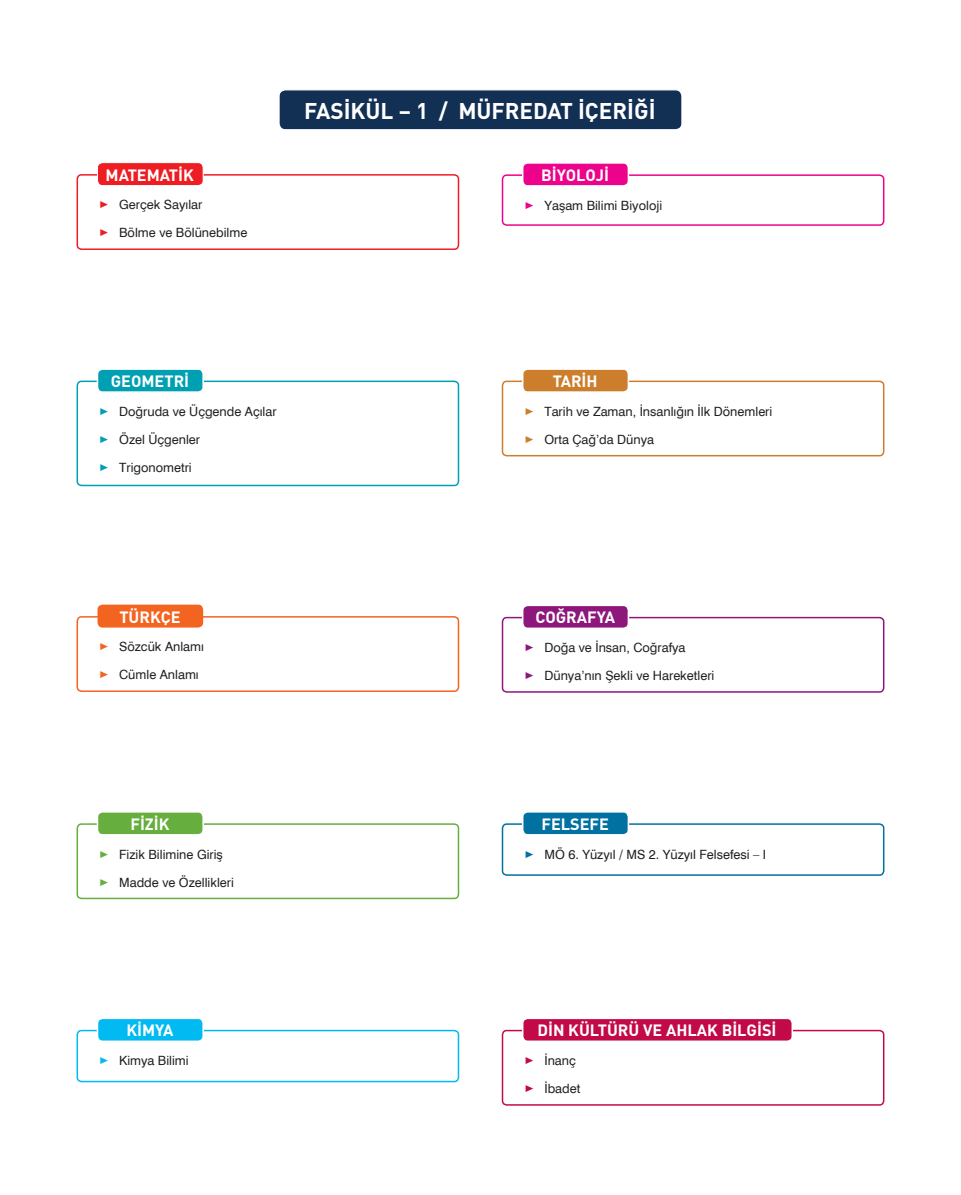
<style>
.page{position:relative;width:961px;height:1195px;background:#fff}
.page>*{position:absolute;margin:0;border:0;box-sizing:border-box;transform-origin:0 0}
.t1{font:22.5px "DINT Bold Tr";color:#fff}
.t2{font:16.2px "DINT Bold Tr";color:#fff}
.M01-konu__P{font:12.75px "Swiss 721 BT";color:#231f20}
.s1{font-family:"M Ma Binary";color:#ee1d23}
.s2{font-family:"M Ma Binary";color:#ed028c}
.s3{font-family:"M Ma Binary";color:#00a0b3}
.s4{font-family:"M Ma Binary";color:#f36421}
.s5{font-family:"M Ma Binary";color:#66ae3d}
.s6{font-family:"M Ma Binary";color:#00baf1}
.s7{font-family:"M Ma Binary";color:#cd7e2c}
.s8{font-family:"M Ma Binary";color:#8e177c}
.s9{font-family:"M Ma Binary";color:#0071a1}
.s10{font-family:"M Ma Binary";color:#c30a49}
</style>
<div class="page">
<div style="left:279px;top:90px;width:403px;height:40px;background:#122f54;border-radius:6px"></div>
<div style="left:279px;top:89px;width:403px;height:41px;border:1px solid #fff;border-radius:6px"></div>
<div style="left:77px;top:174px;width:382px;height:76px;border:2px solid #ee1d23;border-radius:4px"></div>
<div style="left:97px;top:163px;width:106px;height:23px;background:#ee1d23;border-radius:5px"></div>
<div style="left:97px;top:162px;width:107px;height:24px;border:1px solid #fff;border-radius:5px"></div>
<div style="left:502px;top:174px;width:382px;height:52px;border:2px solid #ed028c;border-radius:4px"></div>
<div style="left:523px;top:163px;width:105px;height:23px;background:#ed028c;border-radius:5px"></div>
<div style="left:522px;top:162px;width:107px;height:25px;border:2px solid #fff;border-radius:5px"></div>
<div style="left:77px;top:381px;width:382px;height:105px;border:2px solid #00a0b3;border-radius:4px"></div>
<div style="left:97px;top:369px;width:106px;height:23px;background:#00a0b3;border-radius:5px"></div>
<div style="left:97px;top:368px;width:107px;height:25px;border:2px solid #fff;border-radius:5px"></div>
<div style="left:502px;top:381px;width:382px;height:75px;border:2px solid #cd7e2c;border-radius:4px"></div>
<div style="left:523px;top:369px;width:105px;height:23px;background:#cd7e2c;border-radius:5px"></div>
<div style="left:522px;top:368px;width:107px;height:25px;border:2px solid #fff;border-radius:5px"></div>
<div style="left:77px;top:616px;width:382px;height:76px;border:2px solid #f36421;border-radius:4px"></div>
<div style="left:97px;top:605px;width:106px;height:22px;background:#f36421;border-radius:5px"></div>
<div style="left:502px;top:617px;width:382px;height:76px;border:2px solid #8e177c;border-radius:4px"></div>
<div style="left:523px;top:605px;width:105px;height:23px;background:#8e177c;border-radius:5px"></div>
<div style="left:522px;top:605px;width:107px;height:24px;border:2px solid #fff;border-radius:5px"></div>
<div style="left:77px;top:823px;width:382px;height:76px;border:2px solid #66ae3d;border-radius:4px"></div>
<div style="left:97px;top:812px;width:106px;height:23px;background:#66ae3d;border-radius:5px"></div>
<div style="left:97px;top:811px;width:107px;height:24px;border:2px solid #fff;border-radius:5px"></div>
<div style="left:502px;top:823px;width:382px;height:53px;border:2px solid #0071a1;border-radius:4px"></div>
<div style="left:523px;top:812px;width:105px;height:23px;background:#0071a1;border-radius:5px"></div>
<div style="left:522px;top:811px;width:107px;height:24px;border:2px solid #fff;border-radius:5px"></div>
<div style="left:77px;top:1030px;width:382px;height:52px;border:2px solid #00baf1;border-radius:4px"></div>
<div style="left:97px;top:1018px;width:106px;height:23px;background:#00baf1;border-radius:5px"></div>
<div style="left:97px;top:1017px;width:107px;height:25px;border:2px solid #fff;border-radius:5px"></div>
<div style="left:502px;top:1030px;width:382px;height:76px;border:2px solid #c30a49;border-radius:4px"></div>
<div style="left:523px;top:1018px;width:269px;height:23px;background:#c30a49;border-radius:5px"></div>
<div style="left:522px;top:1017px;width:271px;height:25px;border:2px solid #fff;border-radius:5px"></div>
<p class="t2" style="left:106px;top:164px;width:90px">MATEMATİK</p>
<p class="M01-konu__P" style="left:98px;top:197px;width:106px"><span class="s1">_</span> Gerçek Sayılar</p>
<p class="M01-konu__P" style="left:98px;top:225px;width:151px"><span class="s1">_</span> Bölme ve Bölünebilme</p>
<p class="t1" style="left:304px;top:96px;width:353px">FASİKÜL – 1 / MÜFREDAT İÇERİĞİ</p>
<p class="t2" style="left:541px;top:164px;width:69px">BİYOLOJİ</p>
<p class="M01-konu__P" style="left:523px;top:197px;width:140px"><span class="s2">_</span> Yaşam Bilimi Biyoloji</p>
<p class="t2" style="left:111px;top:371px;width:80px">GEOMETRİ</p>
<p class="M01-konu__P" style="left:98px;top:403px;width:180px"><span class="s3">_</span> Doğruda ve Üçgende Açılar</p>
<p class="M01-konu__P" style="left:98px;top:431px;width:104px"><span class="s3">_</span> Özel Üçgenler</p>
<p class="M01-konu__P" style="left:98px;top:459px;width:95px"><span class="s3">_</span> Trigonometri</p>
<p class="t2" style="left:119px;top:606px;width:63px">TÜRKÇE</p>
<p class="M01-konu__P" style="left:98px;top:639px;width:108px"><span class="s4">_</span> Sözcük Anlamı</p>
<p class="M01-konu__P" style="left:98px;top:667px;width:102px"><span class="s4">_</span> Cümle Anlamı</p>
<p class="t2" style="left:130px;top:813px;width:41px">FİZİK</p>
<p class="M01-konu__P" style="left:98px;top:846px;width:127px"><span class="s5">_</span> Fizik Bilimine Giriş</p>
<p class="M01-konu__P" style="left:98px;top:874px;width:138px"><span class="s5">_</span> Madde ve Özellikleri</p>
<p class="t2" style="left:126px;top:1020px;width:49px">KİMYA</p>
<p class="M01-konu__P" style="left:98px;top:1053px;width:92px"><span class="s6">_</span> Kimya Bilimi</p>
<p class="t2" style="left:553px;top:371px;width:46px">TARİH</p>
<p class="M01-konu__P" style="left:523px;top:403px;width:251px"><span class="s7">_</span> Tarih ve Zaman, İnsanlığın İlk Dönemleri</p>
<p class="M01-konu__P" style="left:523px;top:431px;width:133px"><span class="s7">_</span> Orta Çağ’da Dünya</p>
<p class="t2" style="left:535px;top:607px;width:81px">COĞRAFYA</p>
<p class="M01-konu__P" style="left:523px;top:640px;width:164px"><span class="s8">_</span> Doğa ve İnsan, Coğrafya</p>
<p class="M01-konu__P" style="left:523px;top:668px;width:193px"><span class="s8">_</span> Dünya’nın Şekli ve Hareketleri</p>
<p class="t2" style="left:541px;top:813px;width:69px">FELSEFE</p>
<p class="M01-konu__P" style="left:523px;top:846px;width:245px"><span class="s9">_</span> MÖ 6. Yüzyıl / MS 2. Yüzyıl Felsefesi – I</p>
<p class="t2" style="left:537px;top:1020px;width:241px">DİN KÜLTÜRÜ VE AHLAK BİLGİSİ</p>
<p class="M01-konu__P" style="left:523px;top:1053px;width:54px"><span class="s10">_</span> İnanç</p>
<p class="M01-konu__P" style="left:523px;top:1081px;width:59px"><span class="s10">_</span> İbadet</p>
</div>
